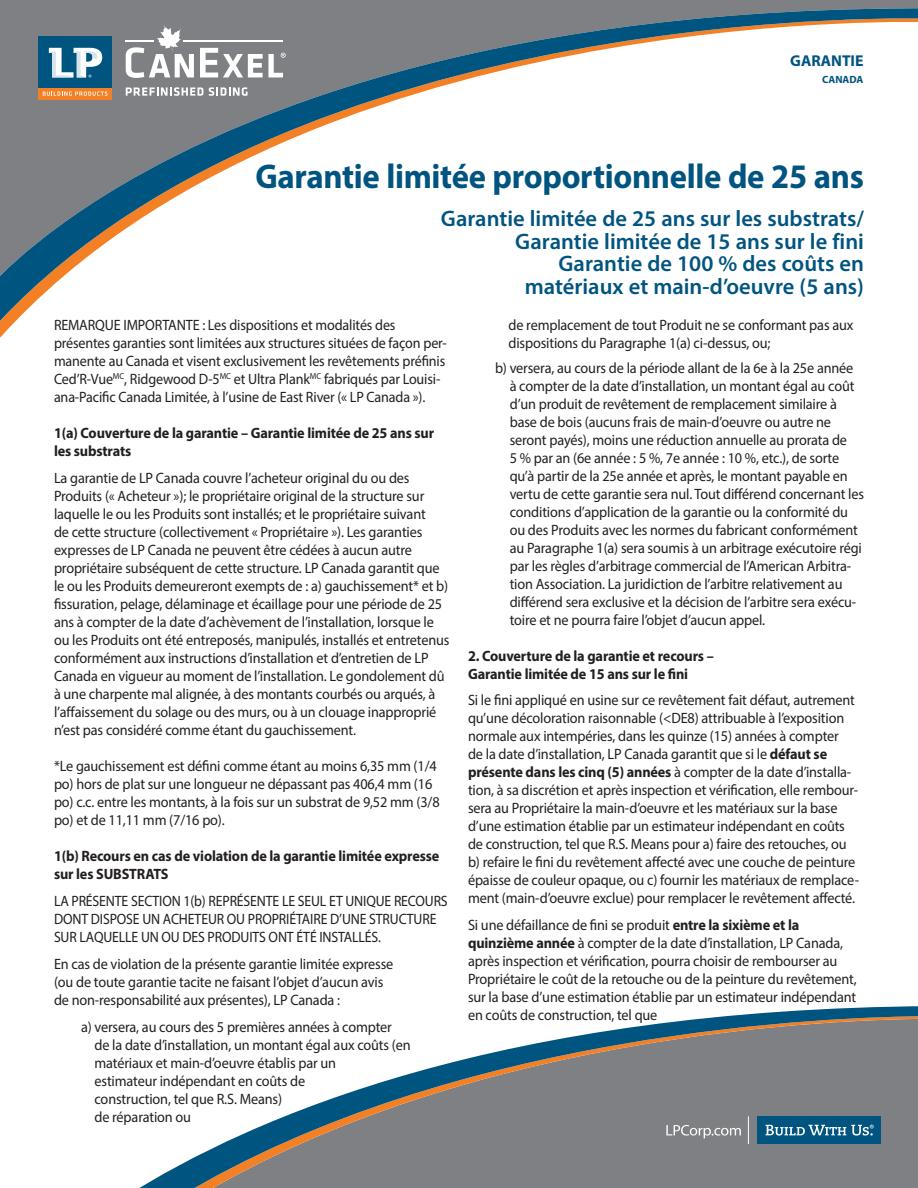
<style>
.page{position:relative;width:918px;height:1188px;background:#fff}
.page>*{position:absolute;margin:0;border:0;box-sizing:border-box;transform-origin:0 0}
.t1{font:700 34.5px "Myriad Pro";letter-spacing:-.01em;color:#005480;scale:.95 1}
.t2{font:600 22.5px "Myriad Pro";color:#005480}
.t3{font:700 15.75px "Myriad Pro";color:#005480}
.t4{font:15px/18px "Myriad Pro";letter-spacing:-.01em;color:#231f20;scale:.95 1}
.t5{font:15px/18px "Myriad Pro";letter-spacing:-.01em;color:#231f20;scale:.94 1}
.t6{font:700 15px/18px "Myriad Pro";letter-spacing:-.01em;color:#231f20;scale:.95 1}
.t7{font:15px/18px "Myriad Pro";letter-spacing:-.01em;color:#231f20;scale:.92 1}
.t8{font:700 10.5px "Myriad Pro";color:#005480}
.s1{font-weight:700}
</style>
<div class="page">
<svg style="left:139px;top:1006px;width:779px;height:182px;fill:#7e8083"></svg>
<div style="left:757px;top:1117px;width:124px;height:27px;background:#005480"></div>
<svg style="left:766px;top:1125px;width:108px;height:11px"></svg>
<svg style="left:748px;top:1116px;width:1px;height:28px"></svg>
<svg style="left:666px;top:1125px;width:75px;height:13px"></svg>
<svg style="left:0;top:0;width:918px;height:336px"></svg>
<hr style="left:184px;top:41px;width:99px;height:1px;background:#fff">
<div style="left:38px;top:87px;width:74px;height:13px;background:#f48026"></div>
<svg style="left:43px;top:91px;width:65px;height:5px"></svg>
<div style="left:38px;top:36px;width:74px;height:51px;background:#005480"></div>
<svg style="left:49px;top:48px;width:53px;height:29px"></svg>
<svg style="left:126px;top:87px;width:77px;height:9px"></svg>
<svg style="left:209px;top:87px;width:39px;height:9px"></svg>
<svg style="left:200px;top:48px;width:86px;height:29px"></svg>
<svg style="left:125px;top:25px;width:69px;height:53px"></svg>
<p class="t3" style="left:790px;top:51px;width:75px">GARANTIE</p>
<p class="t8" style="left:822px;top:72px;width:43px">CANADA</p>
<p class="t1" style="left:255px;top:154px;width:642px">Garantie limitée proportionnelle de 25 ans</p>
<p class="t2" style="left:441px;top:204px;width:425px">Garantie limitée de 25 ans sur les substrats/</p>
<p class="t2" style="left:515px;top:227px;width:350px">Garantie limitée de 15 ans sur le fini</p>
<p class="t2" style="left:558px;top:249px;width:307px">Garantie de 100 % des coûts en</p>
<p class="t2" style="left:525px;top:272px;width:341px">matériaux et main-d’oeuvre (5 ans)</p>
<p class="t5" style="left:54px;top:315px;width:420px">REMARQUE IMPORTANTE : Les dispositions et modalités des présentes garanties sont limitées aux structures situées de façon per&shy;manente au Canada et visent exclusivement les revêtements préfinis Ced’R-Vue<sup>MC</sup>, Ridgewood D-5<sup>MC</sup> et Ultra Plank<sup>MC</sup> fabriqués par Louisi&shy;ana-Pacific Canada Limitée, à l’usine de East River (« LP Canada »).</p>
<p class="t6" style="left:54px;top:423px;width:402px">1(a) Couverture de la garantie – Garantie limitée de 25 ans sur les substrats</p>
<p class="t4" style="left:54px;top:468px;width:418px">La garantie de LP Canada couvre l’acheteur original du ou des Produits (« Acheteur »); le propriétaire original de la structure sur laquelle le ou les Produits sont installés; et le propriétaire suivant<br>de cette structure (collectivement « Propriétaire »). Les garanties expresses de LP Canada ne peuvent être cédées à aucun autre propriétaire subséquent de cette structure. LP Canada garantit que le ou les Produits demeureront exempts de : a) gauchissement* et b) fissuration, pelage, délaminage et écaillage pour une période de 25 ans à compter de la date d’achèvement de l’installation, lorsque le ou les Produits ont été entreposés, manipulés, installés et entretenus conformément aux instructions d’installation et d’entretien de LP Canada en vigueur au moment de l’installation. Le gondolement dû à une charpente mal alignée, à des montants courbés ou arqués, à l’affaissement du solage ou des murs, ou à un clouage inapproprié n’est pas considéré comme étant du gauchissement.</p>
<p class="t4" style="left:54px;top:756px;width:407px">*Le gauchissement est défini comme étant au moins 6,35 mm (1/4 po) hors de plat sur une longueur ne dépassant pas 406,4 mm (16 po) c.c. entre les montants, à la fois sur un substrat de 9,52 mm (3/8 po) et de 11,11 mm (7/16 po).</p>
<p class="t6" style="left:54px;top:846px;width:407px">1(b) Recours en cas de violation de la garantie limitée expresse sur les SUBSTRATS</p>
<p class="t7" style="left:54px;top:891px;width:430px">LA PRÉSENTE SECTION 1(b) REPRÉSENTE LE SEUL ET UNIQUE RECOURS<br>DONT DISPOSE UN ACHETEUR OU PROPRIÉTAIRE D’UNE STRUCTURE<br>SUR LAQUELLE UN OU DES PRODUITS ONT ÉTÉ INSTALLÉS.</p>
<p class="t4" style="left:54px;top:954px;width:359px">En cas de violation de la présente garantie limitée expresse (ou de toute garantie tacite ne faisant l’objet d’aucun avis de non-responsabilité aux présentes), LP Canada :</p>
<p class="t4" style="left:95px;top:1017px;width:334px;text-indent:-14px">a) versera, au cours des 5 premières années à compter de la date d’installation, un montant égal aux coûts (en matériaux et main-d’oeuvre établis par un<br>estimateur indépendant en coûts de<br>construction, tel que R.S. Means)<br>de réparation ou</p>
<p class="t4" style="left:509px;top:315px;width:365px">de remplacement de tout Produit ne se conformant pas aux dispositions du Paragraphe 1(a) ci-dessus, ou;</p>
<p class="t4" style="left:510px;top:359px;width:374px;text-indent:-15px">b) versera, au cours de la période allant de la 6e à la 25e année à compter de la date d’installation, un montant égal au coût d’un produit de revêtement de remplacement similaire à base de bois (aucuns frais de main-d’oeuvre ou autre ne seront payés), moins une réduction annuelle au prorata de<br>5 % par an (6e année : 5 %, 7e année : 10 %, etc.), de sorte qu’à partir de la 25e année et après, le montant payable en vertu de cette garantie sera nul. Tout différend concernant les conditions d’application de la garantie ou la conformité du ou des Produits avec les normes du fabricant conformément au Paragraphe 1(a) sera soumis à un arbitrage exécutoire régi par les règles d’arbitrage commercial de l’American Arbitra&shy;tion Association. La juridiction de l’arbitre relativement au différend sera exclusive et la décision de l’arbitre sera exécu&shy;toire et ne pourra faire l’objet d’aucun appel.</p>
<p class="t6" style="left:468px;top:647px;width:260px">2. Couverture de la garantie et recours –</p>
<p class="t6" style="left:468px;top:665px;width:233px">Garantie limitée de 15 ans sur le fini</p>
<p class="t4" style="left:468px;top:690px;width:409px">Si le fini appliqué en usine sur ce revêtement fait défaut, autrement</p>
<p class="t4" style="left:468px;top:708px;width:398px">qu’une décoloration raisonnable (&lt;DE8) attribuable à l’exposition</p>
<p class="t4" style="left:468px;top:726px;width:413px">normale aux intempéries, dans les quinze (15) années à compter<br>de la date d’installation, LP Canada garantit que si le <span class="s1">défaut se présente dans les cinq (5) années</span> à compter de la date d’installa&shy;tion, à sa discrétion et après inspection et vérification, elle rembour&shy;sera au Propriétaire la main-d’oeuvre et les matériaux sur la base d’une estimation établie par un estimateur indépendant en coûts de construction, tel que R.S. Means pour a) faire des retouches, ou b) refaire le fini du revêtement affecté avec une couche de peinture épaisse de couleur opaque, ou c) fournir les matériaux de remplace&shy;ment (main-d’oeuvre exclue) pour remplacer le revêtement affecté.</p>
<p class="t4" style="left:468px;top:915px;width:411px">Si une défaillance de fini se produit <span class="s1">entre la sixième et la quinzième année</span> à compter de la date d’installation, LP Canada, après inspection et vérification, pourra choisir de rembourser au Propriétaire le coût de la retouche ou de la peinture du revêtement, sur la base d’une estimation établie par un estimateur indépendant en coûts de construction, tel que</p>
</div>
